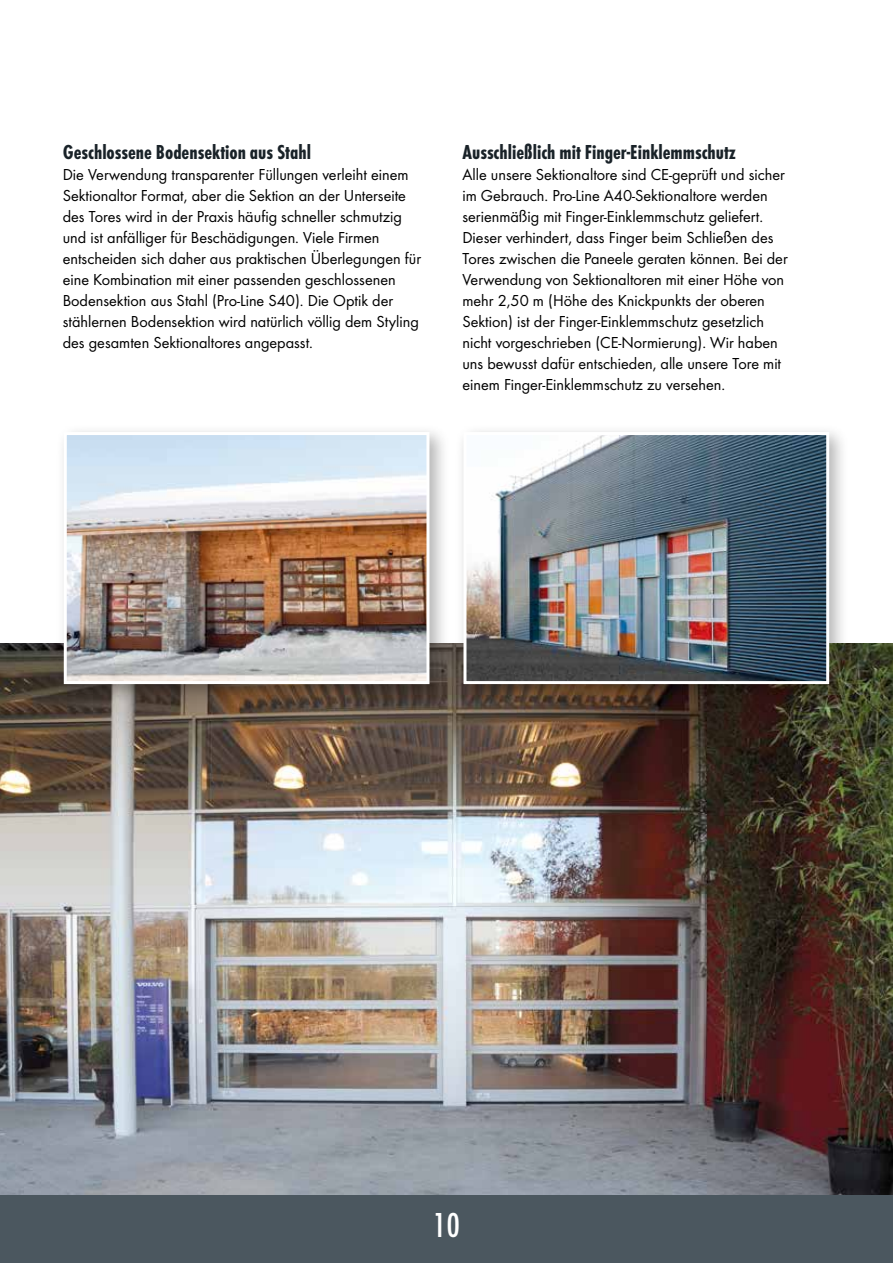
<style>
.page{position:relative;width:893px;height:1263px;background:#fff}
.page>*{position:absolute;margin:0;border:0;box-sizing:border-box;transform-origin:0 0}
.t1{font:500 36px "Futura Con";color:#fff}
.t2{font:700 21px "Futura Con";color:#192228}
.t3{font:16.5px/21px "Futura Boo";color:#000}
</style>
<div class="page">
<img style="left:0;top:643px;width:893px;height:552px">
<div style="left:0;top:1195px;width:893px;height:68px;background:#4b575f"></div>
<div style="left:455px;top:424px;width:394px;height:280px;background:#000;opacity:.3"></div>
<img style="left:467px;top:436px;width:358px;height:244px">
<div style="left:463px;top:432px;width:366px;height:252px;border:3px solid #fff"></div>
<div style="left:55px;top:424px;width:395px;height:280px;background:#000;opacity:.3"></div>
<img style="left:68px;top:436px;width:357px;height:244px">
<div style="left:64px;top:432px;width:365px;height:252px;border:3px solid #fff"></div>
<p class="t2" style="left:63px;top:140px;width:250px">Geschlossene Bodensektion aus Stahl</p>
<p class="t3" style="left:63px;top:164px;width:360px">Die Verwendung transparenter Füllungen verleiht einem Sektionaltor Format, aber die Sektion an der Unterseite des Tores wird in der Praxis häufig schneller schmutzig und ist anfälliger für Beschädigungen. Viele Firmen entscheiden sich daher aus praktischen Überlegungen für eine Kombination mit einer passenden geschlossenen Bodensektion aus Stahl (Pro-Line S40). Die Optik der stählernen Bodensektion wird natürlich völlig dem Styling des gesamten Sektionaltores angepasst.</p>
<p class="t2" style="left:462px;top:140px;width:275px">Ausschließlich mit Finger-Einklemmschutz</p>
<p class="t3" style="left:462px;top:164px;width:327px">Alle unsere Sektionaltore sind CE-geprüft und sicher im Gebrauch. Pro-Line A40-Sektionaltore werden serienmäßig mit Finger-Einklemmschutz geliefert.<br>Dieser verhindert, dass Finger beim Schließen des Tores zwischen die Paneele geraten können. Bei der Verwendung von Sektionaltoren mit einer Höhe von mehr 2,50 m (Höhe des Knickpunkts der oberen Sektion) ist der Finger-Einklemmschutz gesetzlich nicht vorgeschrieben (CE-Normierung). Wir haben uns bewusst dafür entschieden, alle unsere Tore mit einem Finger-Einklemmschutz zu versehen.</p>
<h1 class="t1" style="left:433px;top:1205px;width:29px">10</h1>
</div>
